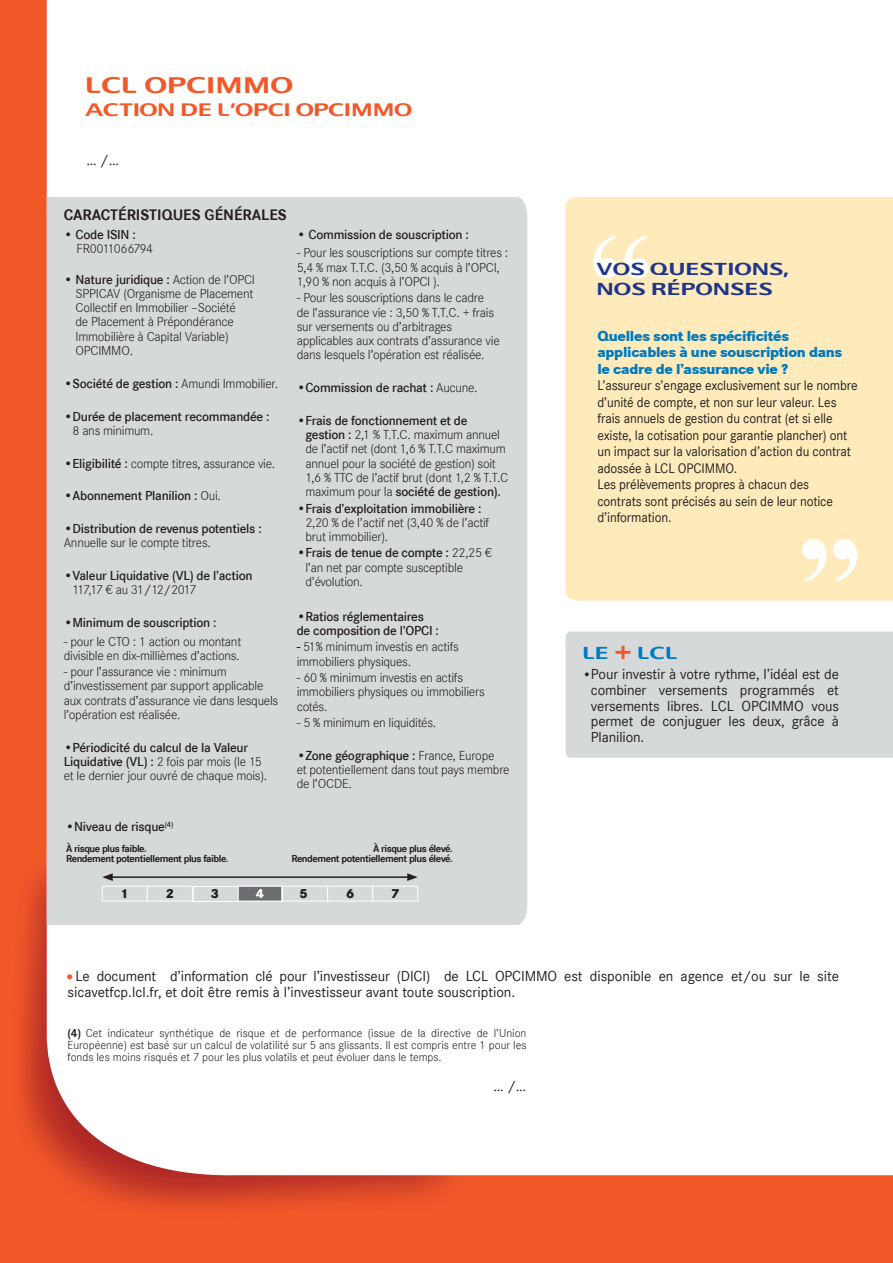
<style>
.page{position:relative;width:893px;height:1263px;background:#f15929}
.page>*{position:absolute;margin:0;border:0;box-sizing:border-box;transform-origin:0 0}
.t1{font:700 132.45px "Times New Roman";color:#fff}
.t2{font:700 22.5px "LCL2";color:#f15929}
.t3{font:700 18px "LCL2";letter-spacing:-.02em;color:#f15929}
.t4{font:700 17.25px/20.2px "LCL2";letter-spacing:.005em;color:#1e358b}
.t5{font:700 17.25px "LCL2";color:#0079c0}
.t6{font:700 15.75px "Corporate S";color:#231f20}
.t7{font:15px/15.8px "Corporate S";letter-spacing:-.01em;color:#231f20}
.t8{font:800 15px/16.5px "Corporate S";letter-spacing:-.02em;color:#0079c0}
.t9{font:14.25px/16.5px "Corporate S";letter-spacing:-.01em;color:#231f20;scale:.95 1}
.t10{font:13.5px/14.2px "Corporate S Ligh";letter-spacing:-.02em;color:#231f20}
.t11{font:600 13.5px/14.2px "Corporate S";letter-spacing:-.02em;color:#231f20}
.t12{font:13.5px "Corporate S Ligh";letter-spacing:-.11em;color:#231f20}
.t13{font:800 13.5px "Corporate S";color:#231f20}
.t14{font:800 13.5px "Corporate S";color:#fff}
.t15{font:12px/12px "Corporate S Ligh";color:#231f20;text-align:justify}
.t16{font:700 10.5px/10.5px "Corporate S";letter-spacing:-.045em;color:#231f20}
.s1{font-family:"Corporate S Ligh";font-weight:400}
.s2{font-family:"Corporate S";font-weight:600}
.s3{font-size:27.75px;color:#f15929}
.s4{font-family:"Corporate S Ligh";font-size:13.5px}
.s5{font-size:18px;color:#f15929}
.s6{font-family:"Corporate S";font-weight:700}
</style>
<div class="page">
<img style="left:20px;top:844px;width:429px;height:363px">
<div style="left:47px;top:0;width:846px;height:1177px;background:#fff"></div>
<div style="left:47px;top:197px;width:480px;height:728px;background:#d6d9da"></div>
<div style="left:566px;top:197px;width:327px;height:404px;background:#feeaba"></div>
<hr style="left:110px;top:876px;width:300px;height:2px;background:#231f20">
<svg style="left:102px;top:873px;width:11px;height:8px"></svg>
<svg style="left:407px;top:873px;width:11px;height:8px"></svg>
<div style="left:102px;top:886px;width:46px;height:15px;background:#d6d9da;border:1px solid #fff"></div>
<div style="left:147px;top:886px;width:46px;height:15px;background:#d6d9da;border:1px solid #fff"></div>
<div style="left:282px;top:886px;width:46px;height:15px;background:#d6d9da;border:1px solid #fff"></div>
<div style="left:327px;top:886px;width:46px;height:15px;background:#d6d9da;border:1px solid #fff"></div>
<div style="left:372px;top:886px;width:46px;height:15px;background:#d6d9da;border:1px solid #fff"></div>
<div style="left:566px;top:631px;width:327px;height:127px;background:#d6d9da"></div>
<div style="left:236px;top:886px;width:46px;height:15px;background:#6c6d70;border:1px solid #fff"></div>
<div style="left:193px;top:886px;width:46px;height:16px;background:#d6d9da;border:1px solid #fff"></div>
<h2 class="t2" style="left:85px;top:72px;width:210px">LCL OPCIMMO</h2>
<h3 class="t3" style="left:85px;top:99px;width:329px">ACTION DE L’OPCI OPCIMMO</h3>
<p class="t7" style="left:86px;top:152px;width:34px">… /…</p>
<p class="t6" style="left:64px;top:205px;width:224px">CARACTÉRISTIQUES GÉNÉRALES</p>
<p class="t11" style="left:64px;top:227px;width:74px"><span class="s1">•</span> Code ISIN :</p>
<p class="t10" style="left:77px;top:242px;width:78px">FR0011066794</p>
<p class="t11" style="left:64px;top:272px;width:193px">• Nature juridique : <span class="s1">Action de l’OPCI</span></p>
<p class="t10" style="left:76px;top:286px;width:179px">SPPICAV (Organisme de Placement<br>Collectif en Immobilier –Société<br>de Placement à Prépondérance<br>Immobilière à Capital Variable)<br>OPCIMMO.</p>
<p class="t11" style="left:64px;top:376px;width:216px">•Société de gestion : <span class="s1">Amundi Immobilier.</span></p>
<p class="t11" style="left:64px;top:409px;width:207px">•Durée de placement recommandée :</p>
<p class="t10" style="left:72px;top:423px;width:82px">8 ans minimum.</p>
<p class="t10" style="left:64px;top:456px;width:213px"><span class="s2">•Eligibilité :</span> compte titres, assurance vie.</p>
<p class="t11" style="left:64px;top:489px;width:159px">•Abonnement Planilion : <span class="s1">Oui.</span></p>
<p class="t11" style="left:64px;top:522px;width:199px">•Distribution de revenus potentiels :</p>
<p class="t10" style="left:64px;top:536px;width:149px">Annuelle sur le compte titres.</p>
<p class="t11" style="left:64px;top:569px;width:190px">•Valeur Liquidative (VL) de l’action</p>
<p class="t12" style="left:73px;top:582px;width:125px">117,17 € au 31/12/2017</p>
<p class="t11" style="left:64px;top:616px;width:154px">•Minimum de souscription :</p>
<p class="t10" style="left:64px;top:634px;width:179px">- pour le CTO : 1 action ou montant divisible en dix-millièmes d’actions.</p>
<p class="t10" style="left:64px;top:665px;width:216px">- pour l’assurance vie : minimum d’investissement par support applicable aux contrats d’assurance vie dans lesquels l’opération est réalisée.</p>
<p class="t11" style="left:64px;top:740px;width:186px">•Périodicité du calcul de la Valeur</p>
<p class="t10" style="left:64px;top:754px;width:205px"><span class="s2">Liquidative (VL) :</span> 2 fois par mois (le 15 et le dernier jour ouvré de chaque mois).</p>
<p class="t11" style="left:297px;top:227px;width:174px">• Commission de souscription :</p>
<p class="t10" style="left:297px;top:246px;width:213px">- Pour les souscriptions sur compte titres :<br>5,4 % max T.T.C. (3,50 % acquis à l’OPCI,<br>1,90 % non acquis à l’OPCI ).</p>
<p class="t10" style="left:297px;top:291px;width:205px">- Pour les souscriptions dans le cadre de l’assurance vie : 3,50 % T.T.C. + frais sur versements ou d’arbitrages applicables aux contrats d’assurance vie dans lesquels l’opération est réalisée.</p>
<p class="t11" style="left:297px;top:381px;width:183px">•Commission de rachat : <span class="s1">Aucune.</span></p>
<p class="t11" style="left:297px;top:413px;width:172px">•Frais de fonctionnement et de</p>
<p class="t10" style="left:305px;top:428px;width:204px"><span class="s2">gestion :</span> 2,1 % T.T.C. maximum annuel de l’actif net (dont 1,6 % T.T.C maximum annuel pour la société de gestion) soit 1,6 % TTC de l’actif brut (dont 1,2 % T.T.C</p>
<p class="t11" style="left:305px;top:485px;width:197px"><span class="s1">maximum pour la</span> société de gestion).</p>
<p class="t11" style="left:297px;top:501px;width:186px">•Frais d’exploitation immobilière :</p>
<p class="t10" style="left:305px;top:515px;width:185px">2,20 % de l’actif net (3,40 % de l’actif brut immobilier).</p>
<p class="t11" style="left:297px;top:546px;width:197px">•Frais de tenue de compte : <span class="s1">22,25 €</span></p>
<p class="t10" style="left:305px;top:560px;width:159px">l’an net par compte susceptible d’évolution.</p>
<p class="t11" style="left:297px;top:609px;width:144px">•Ratios réglementaires de composition de l’OPCI :</p>
<p class="t10" style="left:297px;top:640px;width:164px"><span class="s2">-</span> 51% minimum investis en actifs immobiliers physiques.</p>
<p class="t10" style="left:297px;top:671px;width:190px">- 60 % minimum investis en actifs immobiliers physiques ou immobiliers cotés.</p>
<p class="t10" style="left:297px;top:715px;width:141px">- 5 % minimum en liquidités.</p>
<p class="t11" style="left:297px;top:748px;width:199px">•Zone géographique : <span class="s1">France, Europe</span></p>
<p class="t10" style="left:297px;top:762px;width:214px">et potentiellement dans tout pays membre de l’OCDE.</p>
<p class="t11" style="left:65px;top:820px;width:109px">•Niveau de risque<sup>(4)</sup></p>
<p class="t16" style="left:66px;top:843px;width:164px">À risque plus faible.<br>Rendement potentiellement plus faible.</p>
<p class="t16" style="left:291px;top:843px;width:163px;text-align:right">À risque plus élevé.<br>Rendement potentiellement plus élevé.</p>
<p class="t13" style="left:211px;top:885px;width:10px">3</p>
<p class="t14" style="left:256px;top:885px;width:10px">4</p>
<p class="t13" style="left:121px;top:886px;width:10px">1</p>
<p class="t13" style="left:166px;top:886px;width:10px">2</p>
<p class="t13" style="left:299px;top:886px;width:10px">5</p>
<p class="t13" style="left:346px;top:886px;width:10px">6</p>
<p class="t13" style="left:391px;top:886px;width:10px">7</p>
<h1 class="t1" style="left:588px;top:207px;width:68px">“</h1>
<p class="t4" style="left:597px;top:259px;width:194px">VOS QUESTIONS,<br>NOS RÉPONSES</p>
<p class="t8" style="left:597px;top:328px;width:246px">Quelles sont les spécificités applicables à une souscription dans le cadre de l’assurance vie ?</p>
<p class="t9" style="left:597px;top:377px;width:275px">L’assureur s’engage exclusivement sur le nombre d’unité de compte, et non sur leur valeur. Les frais annuels de gestion du contrat (et si elle existe, la cotisation pour garantie plancher) ont un impact sur la valorisation d’action du contrat adossée à LCL OPCIMMO.<br>Les prélèvements propres à chacun des<br>contrats sont précisés au sein de leur notice d’information.</p>
<h1 class="t1" style="left:797px;top:511px;width:68px">”</h1>
<p class="t5" style="left:583px;top:643px;width:96px">LE <span class="s3">+</span> LCL</p>
<p class="t7" style="left:591px;top:666px;width:250px;text-align:justify;text-indent:-8px"><span class="s4">•</span>Pour investir à votre rythme, l’idéal est de combiner versements programmés et versements libres. LCL OPCIMMO vous permet de conjuguer les deux, grâce à Planilion.</p>
<p class="t7" style="left:64px;top:968px;width:777px"><span class="s5">•</span>Le document d’information clé pour l’investisseur (DICI) de LCL OPCIMMO est disponible en agence et/ou sur le site sicavetfcp.lcl.fr, et doit être remis à l’investisseur avant toute souscription.</p>
<p class="t15" style="left:68px;top:1027px;width:460px"><span class="s6">(4)</span> Cet indicateur synthétique de risque et de performance (issue de la directive de l’Union Européenne) est basé sur un calcul de volatilité sur 5 ans glissants. Il est compris entre 1 pour les fonds les moins risqués et 7 pour les plus volatils et peut évoluer dans le temps.</p>
<p class="t7" style="left:494px;top:1078px;width:34px">… /…</p>
</div>
